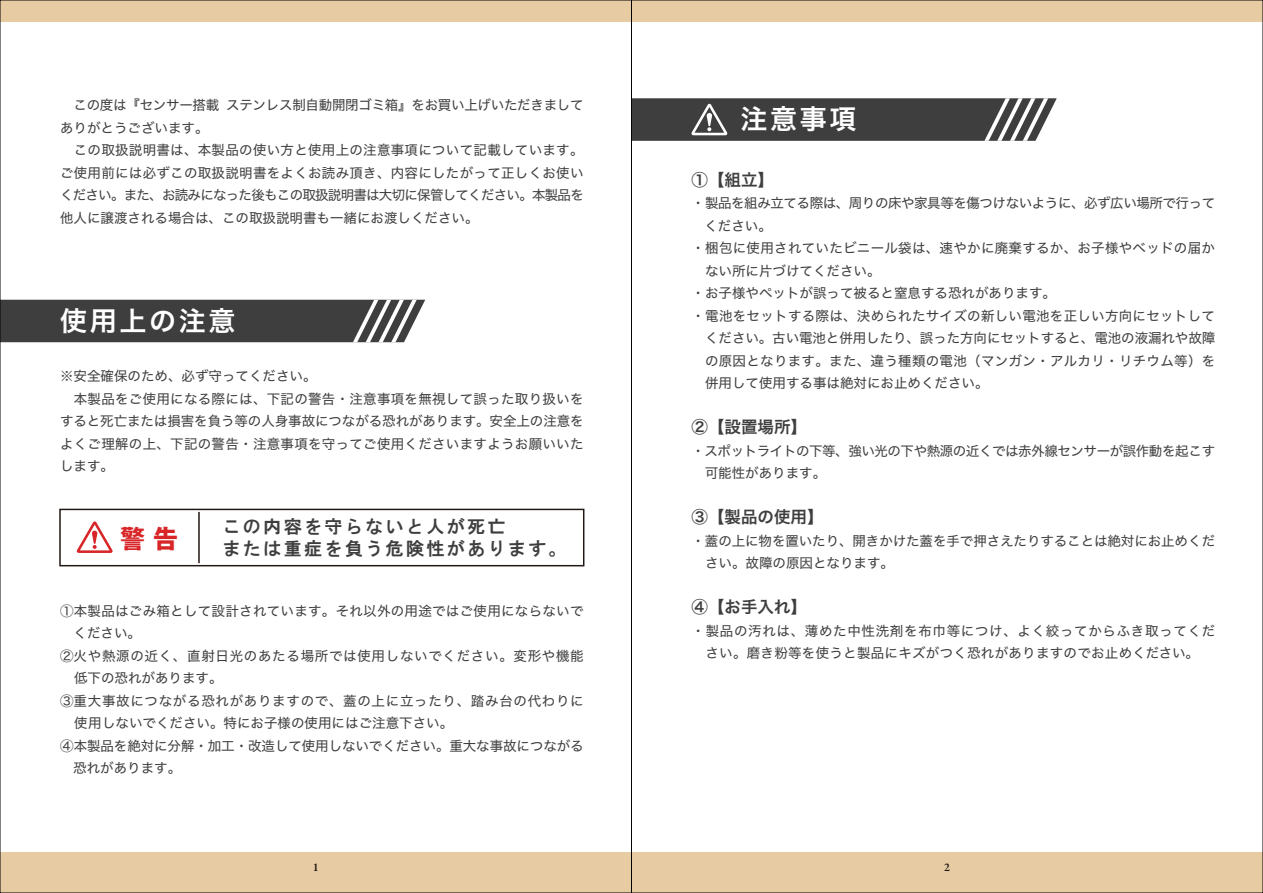
<style>
.page{position:relative;width:1263px;height:893px;background:#fff}
.page>*{position:absolute;margin:0;border:0;box-sizing:border-box;transform-origin:0 0}
.t1{font:27px "Hira Kaku Std W6";letter-spacing:.1em;color:#fff}
.t2{font:800 24.9px "Koz Go Pr 6 N";color:#d82528}
.t3{font:18.15px/21.8px "HGS Gothic E";letter-spacing:.125em;color:#3e3e3f}
.t4{font:16.5px "Hira Kaku Pro N W6";color:#3e3e3f}
.t5{font:13.5px/22.5px "Hira Kaku Pro N W4";color:#3e3e3f}
.t6{font:13.5px/22.5px "Hira Kaku Pro N W4";letter-spacing:.02em;color:#3e3e3f;text-align:center}
.t7{font:13.5px/22.5px "Hira Kaku Pro N W4";letter-spacing:-.03em;color:#3e3e3f}
.t8{font:13.5px "Hira Kaku Pro N W4";letter-spacing:.05em;color:#3e3e3f}
.t9{font:600 12px "Garamond Premr Pro";color:#221713}
</style>
<div class="page">
<div style="left:0;top:853px;width:1263px;height:40px;background:#e6cba3"></div>
<div style="left:0;top:0;width:1263px;height:21px;background:#e6cba3"></div>
<div style="left:59px;top:509px;width:525px;height:57px;border:1px solid #221713"></div>
<hr style="left:198px;top:512px;width:2px;height:51px;background:#221713">
<svg style="left:77px;top:521px;width:36px;height:32px"></svg>
<svg style="left:2px;top:300px;width:423px;height:42px;background:#4a4a4b"></svg>
<svg style="left:633px;top:98px;width:424px;height:43px;background:#4f4f50"></svg>
<p class="t5" style="left:60px;top:93px;width:525px;text-indent:13px">この度は『センサー搭載 ステンレス制自動開閉ゴミ箱』をお買い上げいただきましてありがとうございます。<br>　この取扱説明書は、本製品の使い方と使用上の注意事項について記載しています。ご使用前には必ずこの取扱説明書をよくお読み頂き、内容にしたがって正しくお使いください。また、お読みになった後もこの取扱説明書は大切に保管してください。本製品を他人に譲渡される場合は、この取扱説明書も一緒にお渡しください。</p>
<h1 class="t1" style="left:60px;top:300px;width:177px">使用上の注意</h1>
<p class="t6" style="left:60px;top:364px;width:525px;text-align:left">※安全確保のため、必ず守ってください。<br>　本製品をご使用になる際には、下記の警告・注意事項を無視して誤った取り扱いをすると死亡または損害を負う等の人身事故につながる恐れがあります。安全上の注意をよくご理解の上、下記の警告・注意事項を守ってご使用くださいますようお願いいたします。</p>
<h2 class="t2" style="left:120px;top:525px;width:59px">警告</h2>
<h3 class="t3" style="left:223px;top:516px;width:346px">この内容を守らないと人が死亡<br>または重症を負う危険性があります。</h3>
<p class="t6" style="left:60px;top:598px;width:525px">①本製品はごみ箱として設計されています。それ以外の用途ではご使用にならないで</p>
<p class="t5" style="left:60px;top:621px;width:82px">　ください。</p>
<p class="t8" style="left:60px;top:643px;width:525px">②火や熱源の近く、直射日光のあたる場所では使用しないでください。変形や機能</p>
<p class="t5" style="left:74px;top:666px;width:150px">低下の恐れがあります。</p>
<p class="t8" style="left:60px;top:689px;width:525px">③重大事故につながる恐れがありますので、蓋の上に立ったり、踏み台の代わりに</p>
<p class="t5" style="left:60px;top:711px;width:395px">　使用しないでください。特にお子様の使用にはご注意下さい。</p>
<p class="t5" style="left:60px;top:733px;width:525px">④本製品を絶対に分解・加工・改造して使用しないでください。重大な事故につながる</p>
<p class="t5" style="left:73px;top:756px;width:109px">恐れがあります。</p>
<h1 class="t1" style="left:740px;top:98px;width:118px">注意事項</h1>
<p class="t4" style="left:691px;top:165px;width:84px">①【組立】</p>
<p class="t7" style="left:691px;top:191px;width:525px">・製品を組み立てる際は、周りの床や家具等を傷つけないように、必ず広い場所で行って</p>
<p class="t5" style="left:704px;top:213px;width:69px">ください。</p>
<p class="t6" style="left:691px;top:236px;width:525px">・梱包に使用されていたビニール袋は、速やかに廃棄するか、お子様やベッドの届か</p>
<p class="t5" style="left:691px;top:258px;width:191px">　ない所に片づけてください。</p>
<p class="t5" style="left:691px;top:281px;width:366px">・お子様やペットが誤って被ると窒息する恐れがあります。</p>
<p class="t6" style="left:691px;top:303px;width:525px">・電池をセットする際は、決められたサイズの新しい電池を正しい方向にセットして</p>
<p class="t5" style="left:705px;top:326px;width:512px">ください。古い電池と併用したり、誤った方向にセットすると、電池の液漏れや故障</p>
<p class="t6" style="left:705px;top:348px;width:512px">の原因となります。また、違う種類の電池（マンガン・アルカリ・リチウム等）を</p>
<p class="t5" style="left:691px;top:371px;width:299px">　併用して使用する事は絶対にお止めください。</p>
<p class="t4" style="left:691px;top:412px;width:117px">②【設置場所】</p>
<p class="t7" style="left:705px;top:438px;width:512px;text-indent:-13px">・スポットライトの下等、強い光の下や熱源の近くでは赤外線センサーが誤作動を起こす可能性があります。</p>
<p class="t4" style="left:691px;top:502px;width:134px">③【製品の使用】</p>
<p class="t5" style="left:691px;top:528px;width:525px">・蓋の上に物を置いたり、開きかけた蓋を手で押さえたりすることは絶対にお止めくだ　さい。故障の原因となります。</p>
<p class="t4" style="left:691px;top:592px;width:117px">④【お手入れ】</p>
<p class="t6" style="left:691px;top:618px;width:525px">・製品の汚れは、薄めた中性洗剤を布巾等につけ、よく絞ってからふき取ってください。磨き粉等を使うと製品にキズがつく恐れがありますのでお止めください。</p>
<p class="t9" style="left:313px;top:860px;width:7px">1</p>
<p class="t9" style="left:944px;top:860px;width:7px">2</p>
</div>
